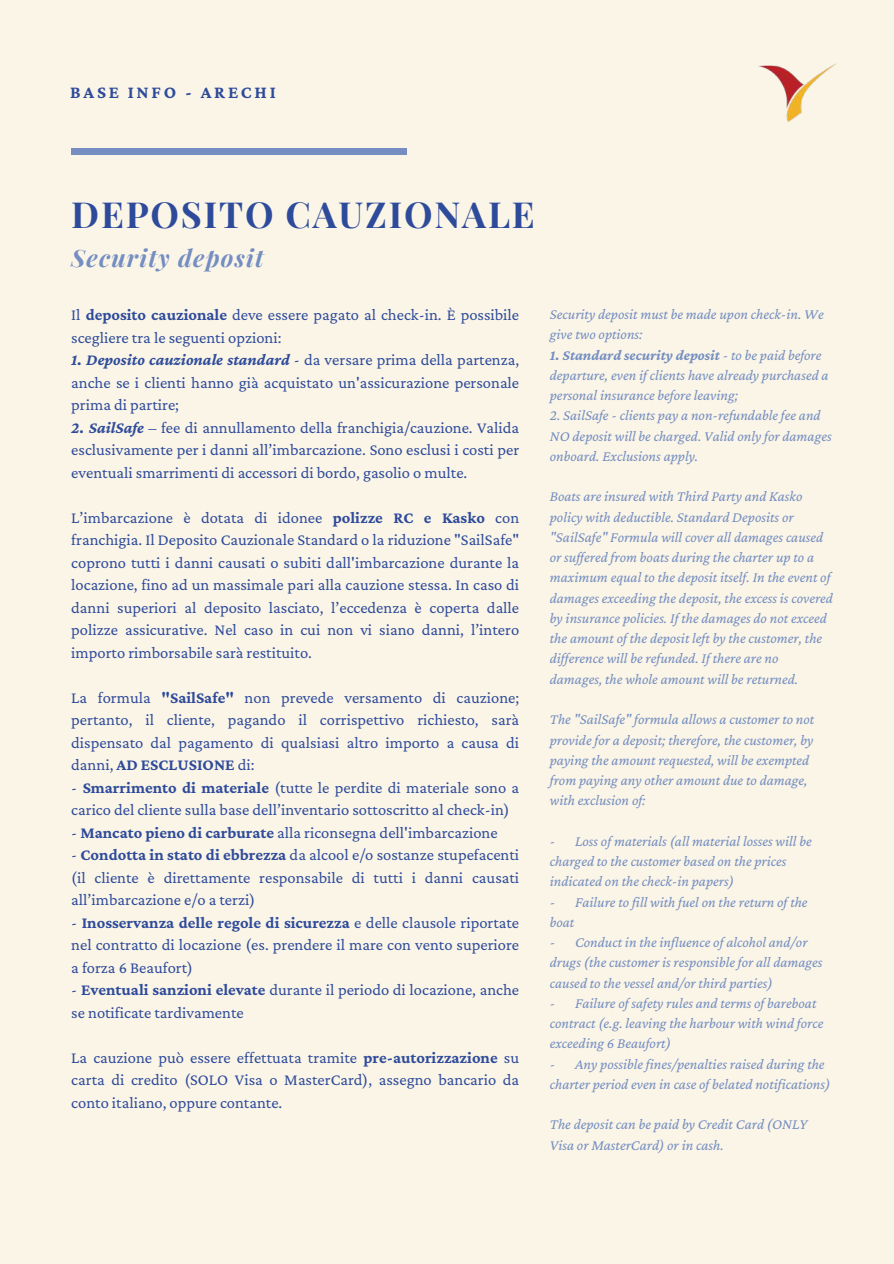
<style>
.page{position:relative;width:894px;height:1264px;background:#fff}
.page>*{position:absolute;margin:0;border:0;box-sizing:border-box;transform-origin:0 0}
.t1{font:700 36px "Playfair Display";letter-spacing:.05em;color:#2e4b9b}
.t2{font:italic 700 24px "Playfair Display";letter-spacing:.05em;color:#748ec1}
.t3{font:700 18px "Crimson Pro";letter-spacing:.15em;color:#2e4b9b}
.t4{font:16.5px/22.5px "Crimson Pro";color:#2e4b9b;text-align:justify}
.t5{font:italic 15px/20.2px "Crimson Pro";color:#748ec1}
.s1{font-weight:700}
.s2{font-weight:700;font-style:italic}
</style>
<div class="page">
<div style="left:0;top:0;width:893px;height:1263px;background:#fbf5e7"></div>
<div style="left:71px;top:149px;width:336px;height:5px;background:#748ec1"></div>
<img style="left:758px;top:63px;width:78px;height:59px">
<p class="t3" style="left:70px;top:81px;width:207px">BASE INFO - ARECHI</p>
<h1 class="t1" style="left:71px;top:189px;width:465px">DEPOSITO CAUZIONALE</h1>
<h2 class="t2" style="left:71px;top:241px;width:194px">Security deposit</h2>
<p class="t4" style="left:71px;top:303px;width:449px">Il <span class="s1">deposito cauzionale</span> deve essere pagato al check-in. È possibile scegliere tra le seguenti opzioni:</p>
<p class="t4" style="left:71px;top:348px;width:449px"><span class="s2">1. Deposito cauzionale standard</span> - da versare prima della partenza, anche se i clienti hanno già acquistato un'assicurazione personale prima di partire;</p>
<p class="t4" style="left:71px;top:416px;width:449px"><span class="s2">2. SailSafe</span> – fee di annullamento della franchigia/cauzione. Valida esclusivamente per i danni all’imbarcazione. Sono esclusi i costi per eventuali smarrimenti di accessori di bordo, gasolio o multe.</p>
<p class="t4" style="left:71px;top:506px;width:449px">L’imbarcazione è dotata di idonee <span class="s1">polizze RC e Kasko</span> con franchigia. Il Deposito Cauzionale Standard o la riduzione "SailSafe" coprono tutti i danni causati o subiti dall'imbarcazione durante la locazione, fino ad un massimale pari alla cauzione stessa. In caso di danni superiori al deposito lasciato, l’eccedenza è coperta dalle polizze assicurative. Nel caso in cui non vi siano danni, l’intero importo rimborsabile sarà restituito.</p>
<p class="t4" style="left:71px;top:686px;width:449px">La formula <span class="s1">"SailSafe"</span> non prevede versamento di cauzione; pertanto, il cliente, pagando il corrispettivo richiesto, sarà dispensato dal pagamento di qualsiasi altro importo a causa di danni, <span class="s1">AD ESCLUSIONE</span> di:</p>
<p class="t4" style="left:71px;top:776px;width:449px">- <span class="s1">Smarrimento di materiale</span> (tutte le perdite di materiale sono a carico del cliente sulla base dell’inventario sottoscritto al check-in)</p>
<p class="t4" style="left:71px;top:821px;width:428px">- <span class="s1">Mancato pieno di carburate</span> alla riconsegna dell'imbarcazione</p>
<p class="t4" style="left:71px;top:843px;width:449px">- <span class="s1">Condotta in stato di ebbrezza</span> da alcool e/o sostanze stupefacenti (il cliente è direttamente responsabile di tutti i danni causati all’imbarcazione e/o a terzi)</p>
<p class="t4" style="left:71px;top:911px;width:449px">- <span class="s1">Inosservanza delle regole di sicurezza</span> e delle clausole riportate nel contratto di locazione (es. prendere il mare con vento superiore a forza 6 Beaufort)</p>
<p class="t4" style="left:71px;top:978px;width:449px">- <span class="s1">Eventuali sanzioni elevate</span> durante il periodo di locazione, anche se notificate tardivamente</p>
<p class="t4" style="left:71px;top:1046px;width:449px">La cauzione può essere effettuata tramite <span class="s1">pre-autorizzazione</span> su carta di credito (SOLO Visa o MasterCard), assegno bancario da conto italiano, oppure contante.</p>
<p class="t5" style="left:549px;top:304px;width:275px">Security deposit must be made upon check-in. We give two options:</p>
<p class="t5" style="left:549px;top:344px;width:280px"><span class="s1">1. Standard security deposit</span> - to be paid before departure, even if clients have already purchased a personal insurance before leaving;</p>
<p class="t5" style="left:549px;top:405px;width:283px">2. SailSafe - clients pay a non-refundablefee and<br>NO deposit will be charged. Valid only for damages onboard. Exclusions apply.</p>
<p class="t5" style="left:549px;top:486px;width:284px">Boats are insured with Third Party and Kasko policy with deductible. Standard Deposits or "SailSafe" Formula will cover all damages caused or suf ered from boats during the charter up to a maximum equal to the deposit itself. In the event of damages exceeding the deposit, the excess is covered by insurance policies. If the damages do not exceed the amount of the deposit left by the customer, the dif erence will be refunded. If there are no damages, the whole amount will be returned.</p>
<p class="t5" style="left:549px;top:709px;width:266px">The "SailSafe" formula allows a customer to not providefor a deposit; therefore, the customer, by paying the amount requested, will be exempted from paying any other amount due to damage, with exclusion of:</p>
<p class="t5" style="left:549px;top:830px;width:263px">- Loss of materials (all material losses will be charged to the customer based on the prices indicated on the check-in papers)</p>
<p class="t5" style="left:549px;top:891px;width:259px">- Failure to fill with fuel on the return of the boat</p>
<p class="t5" style="left:549px;top:931px;width:274px">- Conduct in the influence of alcohol and/or drugs (the customer is responsiblefor all damages caused to the vessel and/or third parties)</p>
<p class="t5" style="left:549px;top:992px;width:275px">- Failure of safety rules and terms of bareboat contract (e.g. leaving the harbour with wind force exceeding 6 Beaufort)</p>
<p class="t5" style="left:549px;top:1053px;width:282px">- Any possiblefines/penalties raised during the charter period even in case of belated notifications)</p>
<p class="t5" style="left:549px;top:1114px;width:259px">The deposit can be paid by Credit Card (ONLY<br>Visa or MasterCard) or in cash.</p>
</div>
